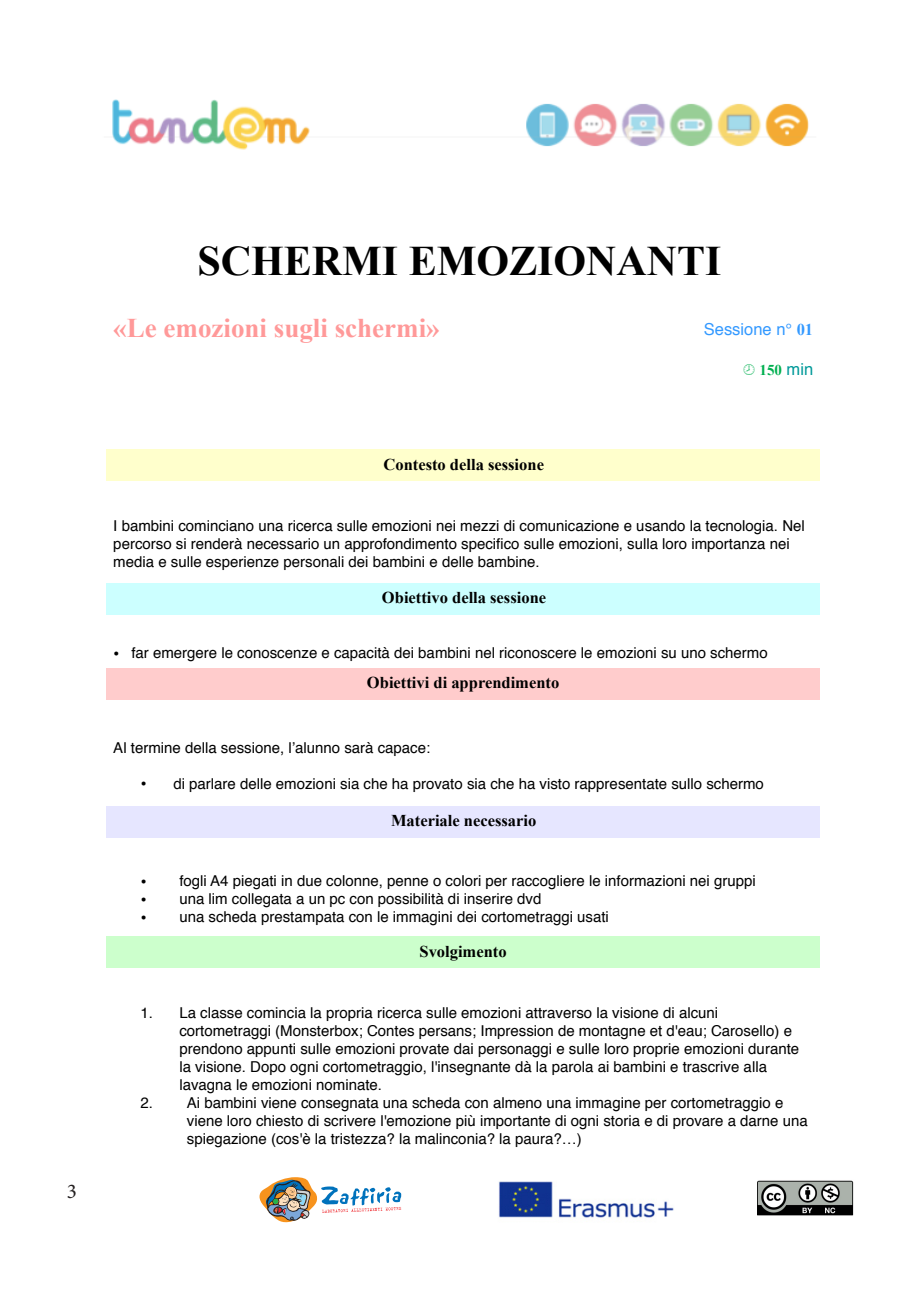
<style>
.page{position:relative;width:919px;height:1289px;background:#fff}
.page>*{position:absolute;margin:0;border:0;box-sizing:border-box;transform-origin:0 0}
.t1{font:700 42px "Times New Roman";color:#000}
.t2{font:700 27px "Times New Roman";color:#f99}
.t3{font:21px "Minion Pro";color:#231f20}
.t4{font:700 16.5px "Times New Roman";color:#000}
.t5{font:16.5px "Helvetica";color:#39f}
.t6{font:15px/18px "Helvetica";color:#000}
.t7{font:700 15px "Times New Roman";color:#00b050}
.s1{font-family:"Times New Roman";font-weight:700}
.s2{font-family:"Helvetica";font-weight:400;font-size:16.5px;color:#099}
.s3{font-size:18px}
</style>
<div class="page">
<div style="left:107px;top:449px;width:712px;height:32px;background:#ffc"></div>
<div style="left:107px;top:583px;width:712px;height:31px;background:#cff"></div>
<div style="left:107px;top:668px;width:712px;height:32px;background:#fcc"></div>
<div style="left:107px;top:806px;width:712px;height:32px;background:#e6e6ff"></div>
<div style="left:107px;top:936px;width:712px;height:31px;background:#cfc"></div>
<img style="left:112px;top:99px;width:697px;height:51px">
<img style="left:259px;top:1177px;width:142px;height:45px">
<img style="left:757px;top:1180px;width:97px;height:36px">
<img style="left:498px;top:1181px;width:176px;height:37px">
<p class="t3" style="left:67px;top:1177px;width:12px">3</p>
<p class="t1" style="left:197px;top:232px;width:525px">SCHERMI EMOZIONANTI</p>
<p class="t2" style="left:113px;top:309px;width:328px">«Le emozioni sugli schermi»</p>
<p class="t5" style="left:703px;top:316px;width:111px">Sessione n° <span class="s1">01</span></p>
<p class="t7" style="left:759px;top:360px;width:55px">150 <span class="s2">min</span></p>
<p class="t4" style="left:383px;top:453px;width:162px">Contesto della sessione</p>
<p class="t6" style="left:113px;top:516px;width:693px">I bambini cominciano una ricerca sulle emozioni nei mezzi di comunicazione e usando la tecnologia. Nel percorso si renderà necessario un approfondimento specifico sulle emozioni, sulla loro importanza nei media e sulle esperienze personali dei bambini e delle bambine.</p>
<p class="t4" style="left:382px;top:585px;width:166px">Obiettivo della sessione</p>
<p class="t6" style="left:113px;top:644px;width:656px"><span class="s3">•</span> far emergere le conoscenze e capacità dei bambini nel riconoscere le emozioni su uno schermo</p>
<p class="t4" style="left:367px;top:671px;width:194px">Obiettivi di apprendimento</p>
<p class="t6" style="left:113px;top:738px;width:318px">Al termine della sessione, l’alunno sarà capace:</p>
<p class="t6" style="left:140px;top:774px;width:625px"><span class="s3">•</span> di parlare delle emozioni sia che ha provato sia che ha visto rappresentate sullo schermo</p>
<p class="t4" style="left:391px;top:809px;width:147px">Materiale necessario</p>
<p class="t6" style="left:140px;top:872px;width:617px"><span class="s3">•</span> fogli A4 piegati in due colonne, penne o colori per raccogliere le informazioni nei gruppi</p>
<p class="t6" style="left:140px;top:890px;width:402px"><span class="s3">•</span> una lim collegata a un pc con possibilità di inserire dvd</p>
<p class="t6" style="left:140px;top:908px;width:470px"><span class="s3">•</span> una scheda prestampata con le immagini dei cortometraggi usati</p>
<p class="t4" style="left:419px;top:939px;width:89px">Svolgimento</p>
<p class="t6" style="left:179px;top:1004px;width:621px;text-indent:-39px">1. La classe comincia la propria ricerca sulle emozioni attraverso la visione di alcuni cortometraggi (Monsterbox; Contes persans; Impression de montagne et d'eau; Carosello) e prendono appunti sulle emozioni provate dai personaggi e sulle loro proprie emozioni durante la visione. Dopo ogni cortometraggio, l'insegnante dà la parola ai bambini e trascrive alla lavagna le emozioni nominate.</p>
<p class="t6" style="left:187px;top:1094px;width:622px;text-indent:-46px">2. Ai bambini viene consegnata una scheda con almeno una immagine per cortometraggio e viene loro chiesto di scrivere l'emozione più importante di ogni storia e di provare a darne una spiegazione (cos'è la tristezza? la malinconia? la paura?…)</p>
</div>
